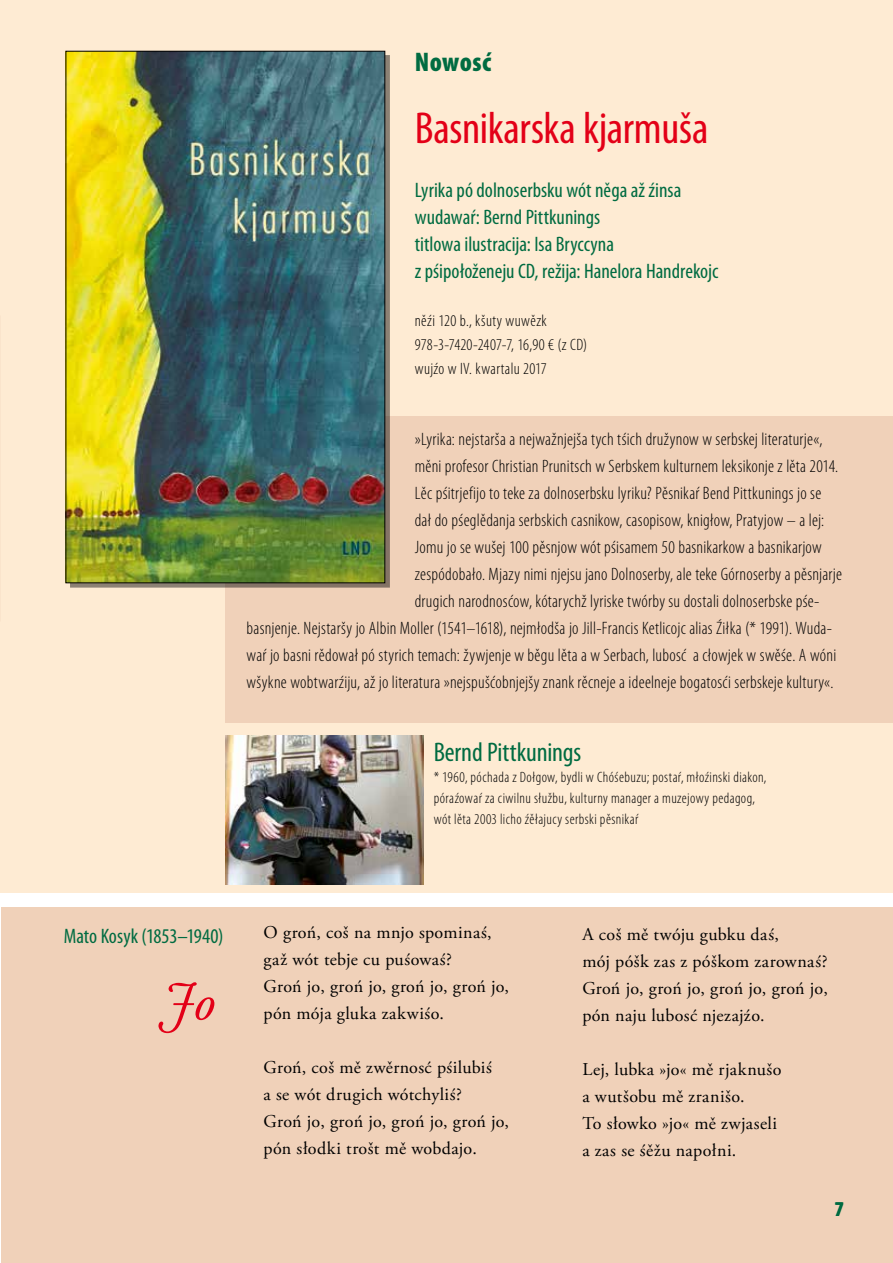
<style>
.page{position:relative;width:893px;height:1263px;background:#fff}
.page>*{position:absolute;margin:0;border:0;box-sizing:border-box;transform-origin:0 0}
.t1{font:italic 54px "Adobe Garamond Pro";color:#e30017}
.t2{font:condensed 45px "Myriad Pro";letter-spacing:-.005em;color:#e30017}
.t3{font:condensed 27px "Myriad Pro";letter-spacing:-.005em;color:#006b41}
.t4{font:900 condensed 27px "Myriad Pro";letter-spacing:.015em;color:#006b41}
.t5{font:condensed 21px/27px "Myriad Pro";color:#006b41}
.t6{font:700 condensed 21px "Myriad Pro";color:#006b41}
.t7{font:300 condensed 18px "Myriad Pro";letter-spacing:.015em;color:#000}
.t8{font:18px/27px "Adobe Garamond Pro";letter-spacing:.02em;color:#000}
.t9{font:300 condensed 16.5px/24px "Myriad Pro";letter-spacing:.02em;color:#000}
.t10{font:300 condensed 15px/21px "Myriad Pro";letter-spacing:.025em;color:#000}
</style>
<div class="page">
<div style="left:1px;top:0;width:892px;height:893px;background:#feebd3"></div>
<div style="left:1px;top:907px;width:892px;height:356px;background:#f0d1b9"></div>
<div style="left:225px;top:417px;width:668px;height:306px;background:#f0d1b9"></div>
<img style="left:68px;top:53px;width:315px;height:528px">
<img style="left:225px;top:736px;width:199px;height:148px">
<h3 class="t4" style="left:415px;top:47px;width:78px">Nowosć</h3>
<h2 class="t2" style="left:415px;top:101px;width:295px">Basnikarska kjarmuša</h2>
<p class="t5" style="left:415px;top:177px;width:305px">Lyrika pó dolnoserbsku wót něga až źinsa wudawaŕ: Bernd Pittkunings<br>titlowa ilustracija: Isa Bryccyna<br>z pśipołoženeju CD, režija: Hanelora Handrekojc</p>
<p class="t9" style="left:415px;top:309px;width:174px">něźi 120 b., kšuty wuwězk<br>978-3-7420-2407-7, 16,90 € (z CD) wujźo w IV. kwartalu 2017</p>
<p class="t7" style="left:415px;top:430px;width:409px">»Lyrika: nejstarša a nejwažnjejša tych tśich družynow w serbskej literaturje«,</p>
<p class="t7" style="left:415px;top:457px;width:425px">měni profesor Christian Prunitsch w Serbskem kulturnem leksikonje z lěta 2014.</p>
<p class="t7" style="left:415px;top:484px;width:408px">Lěc pśitrjefijo to teke za dolnoserbsku lyriku? Pěsnikaŕ Bend Pittkunings jo se</p>
<p class="t7" style="left:415px;top:511px;width:411px">dał do pśeglědanja serbskich casnikow, casopisow, knigłow, Pratyjow – a lej:</p>
<p class="t7" style="left:415px;top:538px;width:408px">Jomu jo se wušej 100 pěsnjow wót pśisamem 50 basnikarkow a basnikarjow</p>
<p class="t7" style="left:415px;top:565px;width:429px">zespódobało. Mjazy nimi njejsu jano Dolnoserby, ale teke Górnoserby a pěsnjarje</p>
<p class="t7" style="left:415px;top:592px;width:406px">drugich narodnosćow, kótarychž lyriske twórby su dostali dolnoserbske pśe-</p>
<p class="t7" style="left:247px;top:619px;width:586px">basnjenje. Nejstaršy jo Albin Moller (1541–1618), nejmłodša jo Jill-Francis Ketlicojc alias Źiłka (* 1991). Wuda-</p>
<p class="t7" style="left:247px;top:646px;width:591px">waŕ jo basni rědował pó styrich temach: žywjenje w běgu lěta a w Serbach, lubosć a cłowjek w swěśe. A wóni</p>
<p class="t7" style="left:247px;top:673px;width:588px">wšykne wobtwarźiju, až jo literatura »nejspušćobnjejšy znank rěcneje a ideelneje bogatosći serbskeje kultury«.</p>
<h3 class="t3" style="left:434px;top:736px;width:149px">Bernd Pittkunings</h3>
<p class="t10" style="left:434px;top:767px;width:334px">* 1960, póchada z Dołgow, bydli w Chóśebuzu; postaŕ, młoźinski diakon, póraźowaŕ za ciwilnu słužbu, kulturny manager a muzejowy pedagog, wót lěta 2003 licho źěłajucy serbski pěsnikaŕ</p>
<p class="t5" style="left:64px;top:922px;width:161px">Mato Kosyk (1853–1940)</p>
<h1 class="t1" style="left:159px;top:970px;width:57px">Jo</h1>
<p class="t8" style="left:264px;top:919px;width:247px">O groń, coš na mnjo spominaś, gaž wót tebje cu puśowaś?<br>Groń jo, groń jo, groń jo, groń jo, pón mója gluka zakwiśo.</p>
<p class="t8" style="left:264px;top:1054px;width:247px">Groń, coš mě zwěrnosć pśilubiś<br>a se wót drugich wótchyliś?<br>Groń jo, groń jo, groń jo, groń jo, pón słodki trošt mě wobdajo.</p>
<p class="t8" style="left:582px;top:921px;width:247px">A coš mě twóju gubku daś,<br>mój póšk zas z póškom zarownaś?<br>Groń jo, groń jo, groń jo, groń jo, pón naju lubosć njezajźo.</p>
<p class="t8" style="left:582px;top:1056px;width:201px">Lej, lubka »jo« mě rjaknušo a wutšobu mě zranišo.<br>To słowko »jo« mě zwjaseli a zas se śěžu napołni.</p>
<p class="t6" style="left:834px;top:1195px;width:10px">7</p>
</div>
